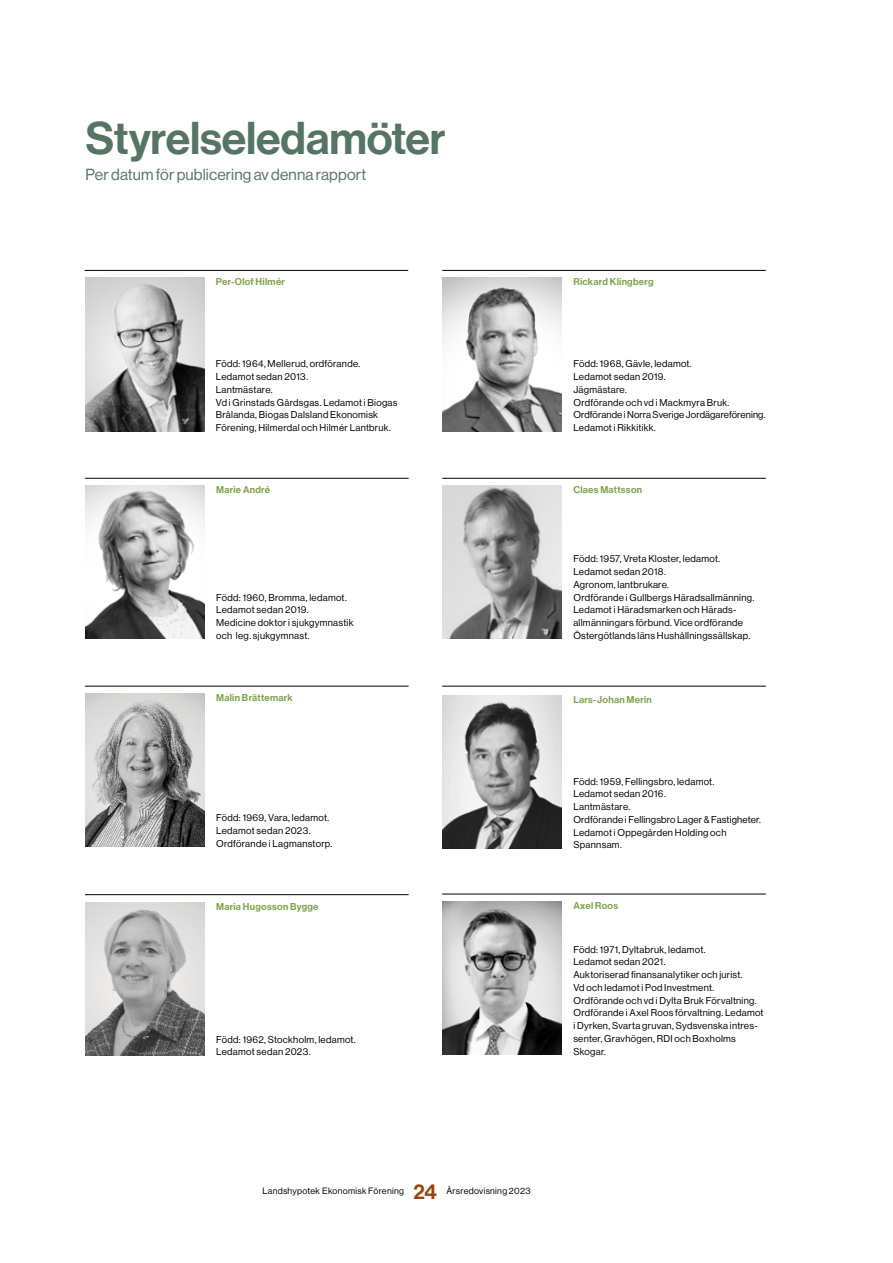
<style>
.page{position:relative;width:893px;height:1263px;background:#fff}
.page>*{position:absolute;margin:0;border:0;box-sizing:border-box;transform-origin:0 0}
.t1{font:45px "N Haas Grotesk DS Std 65 Md";letter-spacing:-.005em;color:#567462}
.t2{font:21px "N Haas Grotesk DS Std 65 Md";color:#974511}
.t3{font:15.75px "N Haas Grotesk DS Std 55 Rg";letter-spacing:.01em;color:#567462}
.t4{font:9.75px/12.8px "N Haas Grotesk DS Std 55 Rg";letter-spacing:.03em;color:#000}
.t5{font:9.75px "N Haas Grotesk DS Std 65 Md";letter-spacing:.03em;color:#7ea24b}
.t6{font:9px "N Haas Grotesk DS Std 55 Rg";letter-spacing:.03em;color:#000}
</style>
<div class="page">
<hr style="left:85px;top:270px;width:323px;height:1px;background:#000">
<img style="left:85px;top:278px;width:119px;height:153px">
<hr style="left:85px;top:686px;width:324px;height:1px;background:#000">
<img style="left:85px;top:694px;width:119px;height:153px">
<hr style="left:85px;top:894px;width:324px;height:1px;background:#000">
<img style="left:85px;top:902px;width:119px;height:153px">
<hr style="left:85px;top:478px;width:324px;height:1px;background:#000">
<img style="left:85px;top:486px;width:119px;height:153px">
<img style="left:443px;top:486px;width:119px;height:153px">
<hr style="left:442px;top:478px;width:324px;height:1px;background:#000">
<img style="left:443px;top:695px;width:119px;height:153px">
<hr style="left:442px;top:686px;width:324px;height:1px;background:#000">
<img style="left:443px;top:901px;width:119px;height:154px">
<hr style="left:442px;top:894px;width:324px;height:1px;background:#000">
<hr style="left:442px;top:270px;width:324px;height:1px;background:#000">
<img style="left:443px;top:278px;width:119px;height:153px">
<h1 class="t1" style="left:85px;top:112px;width:362px">Styrelseledamöter</h1>
<h3 class="t3" style="left:85px;top:166px;width:282px">Per datum för publicering av denna rapport</h3>
<p class="t5" style="left:216px;top:276px;width:71px">Per-Olof Hilmér</p>
<p class="t4" style="left:216px;top:358px;width:183px">Född: 1964, Mellerud, ordförande.<br>Ledamot sedan 2013.<br>Lantmästare.<br>Vd i Grinstads Gårdsgas. Ledamot i Biogas<br>Brålanda, Biogas Dalsland Ekonomisk<br>Förening, Hilmerdal och Hilmér Lantbruk.</p>
<p class="t5" style="left:216px;top:484px;width:56px">Marie André</p>
<p class="t4" style="left:216px;top:591px;width:139px">Född: 1960, Bromma, ledamot.<br>Ledamot sedan 2019.<br>Medicine doktor i sjukgymnastik och leg. sjukgymnast.</p>
<p class="t5" style="left:216px;top:692px;width:78px">Malin Brättemark</p>
<p class="t4" style="left:216px;top:811px;width:118px">Född: 1969, Vara, ledamot.<br>Ledamot sedan 2023.<br>Ordförande i Lagmanstorp.</p>
<p class="t5" style="left:216px;top:901px;width:104px">Maria Hugosson Bygge</p>
<p class="t4" style="left:216px;top:1033px;width:141px">Född: 1962, Stockholm, ledamot.<br>Ledamot sedan 2023.</p>
<p class="t5" style="left:573px;top:276px;width:82px">Rickard Klingberg</p>
<p class="t4" style="left:573px;top:358px;width:194px">Född: 1968, Gävle, ledamot.<br>Ledamot sedan 2019.<br>Jägmästare.<br>Ordförande och vd i Mackmyra Bruk.<br>Ordförande i Norra Sverige Jordägareförening.<br>Ledamot i Rikkitikk.</p>
<p class="t5" style="left:573px;top:484px;width:70px">Claes Mattsson</p>
<p class="t4" style="left:573px;top:553px;width:182px">Född: 1957, Vreta Kloster, ledamot.<br>Ledamot sedan 2018.<br>Agronom, lantbrukare.<br>Ordförande i Gullbergs Häradsallmänning.<br>Ledamot i Häradsmarken och Härads&shy;allmänningars förbund. Vice ordförande Östergötlands läns Hushållningssällskap.</p>
<p class="t5" style="left:573px;top:694px;width:80px">Lars-Johan Merin</p>
<p class="t4" style="left:573px;top:775px;width:189px">Född: 1959, Fellingsbro, ledamot.<br>Ledamot sedan 2016.<br>Lantmästare.<br>Ordförande i Fellingsbro Lager &amp; Fastigheter.<br>Ledamot i Oppegården Holding och<br>Spannsam.</p>
<p class="t5" style="left:573px;top:900px;width:46px">Axel Roos</p>
<p class="t4" style="left:573px;top:943px;width:192px">Född: 1971, Dyltabruk, ledamot.<br>Ledamot sedan 2021.<br>Auktoriserad finansanalytiker och jurist.<br>Vd och ledamot i Pod Investment.<br>Ordförande och vd i Dylta Bruk Förvaltning.<br>Ordförande i Axel Roos förvaltning. Ledamot i Dyrken, Svarta gruvan, Sydsvenska intres&shy;senter, Gravhögen, RDI och Boxholms Skogar.</p>
<p class="t6" style="left:262px;top:1186px;width:143px">Landshypotek Ekonomisk Förening</p>
<h2 class="t2" style="left:413px;top:1179px;width:25px">24</h2>
<p class="t6" style="left:446px;top:1186px;width:85px">Årsredovisning 2023</p>
</div>
